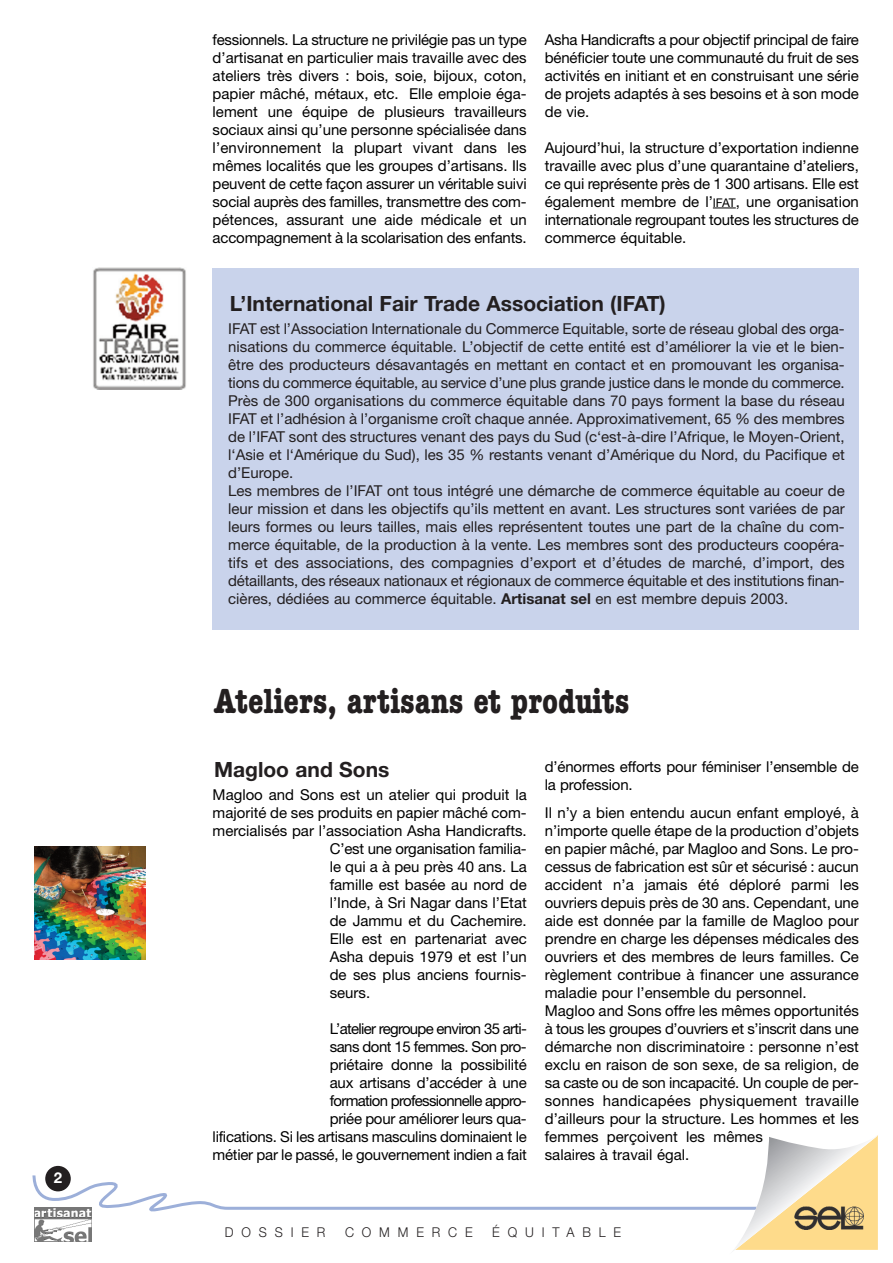
<style>
.page{position:relative;width:893px;height:1263px;background:#fff}
.page>*{position:absolute;margin:0;border:0;box-sizing:border-box;transform-origin:0 0}
.t1{font:700 condensed 36px "American Typewriter";color:#231f20}
.t2{font:700 21px "Helvetica Neue";color:#231f20}
.t3{font:15px/18px "Helvetica Neue";color:#000;text-align:justify}
.t4{font:15px/18px "Helvetica Neue";color:#231f20}
.t5{font:700 15px "Helvetica Neue";color:#fff}
.t6{font:300 13.5px "Helvetica Neue";letter-spacing:.61em;color:#231f20;scale:.95 1}
.s1{font-size:12px}
.s2{font-weight:700}
</style>
<div class="page">
<svg style="left:713px;top:208px;width:23px;height:1px"></svg>
<svg style="left:32px;top:1135px;width:846px;height:116px"></svg>
<div style="left:213px;top:268px;width:646px;height:361px;background:#c9d3eb"></div>
<img style="left:34px;top:846px;width:112px;height:114px">
<img style="left:93px;top:268px;width:93px;height:121px">
<p class="t5" style="left:54px;top:1172px;width:10px">2</p>
<p class="t3" style="left:213px;top:32px;width:316px">fessionnels. La structure ne privilégie pas un type d’artisanat en particulier mais travaille avec des ateliers très divers : bois, soie, bijoux, coton, papier mâché, métaux, etc. Elle emploie éga&shy;lement une équipe de plusieurs travailleurs sociaux ainsi qu’une personne spécialisée dans l’environnement la plupart vivant dans les mêmes localités que les groupes d’artisans. Ils peuvent de cette façon assurer un véritable suivi social auprès des familles, transmettre des com&shy;pétences, assurant une aide médicale et un accompagnement à la scolarisation des enfants.</p>
<p class="t3" style="left:545px;top:32px;width:316px">Asha Handicrafts a pour objectif principal de faire bénéficier toute une communauté du fruit de ses activités en initiant et en construisant une série de projets adaptés à ses besoins et à son mode de vie.</p>
<p class="t3" style="left:545px;top:140px;width:316px">Aujourd’hui, la structure d’exportation indienne travaille avec plus d’une quarantaine d’ateliers, ce qui représente près de 1 300 artisans. Elle est également membre de l’<span class="s1">IFAT</span>, une organisation internationale regroupant toutes les structures de commerce équitable.</p>
<h2 class="t2" style="left:230px;top:296px;width:438px">L’International Fair Trade Association (IFAT)</h2>
<p class="t4" style="left:228px;top:321px;width:618px">IFAT est l’Association Internationale du Commerce Equitable, sorte de réseau global des orga&shy;nisations du commerce équitable. L’objectif de cette entité est d’améliorer la vie et le bien&shy;être des producteurs désavantagés en mettant en contact et en promouvant les organisa&shy;tions du commerce équitable, au service d’une plus grande justice dans le monde du commerce.<br>Près de 300 organisations du commerce équitable dans 70 pays forment la base du réseau IFAT et l’adhésion à l’organisme croît chaque année. Approximativement, 65 % des membres de l’IFAT sont des structures venant des pays du Sud (c‘est-à-dire l’Afrique, le Moyen-Orient, l‘Asie et l‘Amérique du Sud), les 35 % restants venant d’Amérique du Nord, du Pacifique et d’Europe.<br>Les membres de l’IFAT ont tous intégré une démarche de commerce équitable au coeur de leur mission et dans les objectifs qu’ils mettent en avant. Les structures sont variées de par leurs formes ou leurs tailles, mais elles représentent toutes une part de la chaîne du com&shy;merce équitable, de la production à la vente. Les membres sont des producteurs coopéra&shy;tifs et des associations, des compagnies d’export et d’études de marché, d’import, des détaillants, des réseaux nationaux et régionaux de commerce équitable et des institutions finan&shy;cières, dédiées au commerce équitable. <span class="s2">Artisanat sel</span> en est membre depuis 2003.</p>
<h1 class="t1" style="left:214px;top:680px;width:417px">Ateliers, artisans et produits</h1>
<h2 class="t2" style="left:214px;top:761px;width:177px">Magloo and Sons</h2>
<p class="t3" style="left:213px;top:787px;width:316px">Magloo and Sons est un atelier qui produit la</p>
<p class="t3" style="left:213px;top:805px;width:316px">majorité de ses produits en papier mâché com-</p>
<p class="t3" style="left:213px;top:823px;width:316px">mercialisés par l’association Asha Handicrafts.</p>
<p class="t3" style="left:330px;top:841px;width:199px">C’est une organisation familia-</p>
<p class="t3" style="left:330px;top:859px;width:199px">le qui a à peu près 40 ans. La</p>
<p class="t3" style="left:330px;top:877px;width:199px">famille est basée au nord de</p>
<p class="t3" style="left:330px;top:895px;width:199px">l’Inde, à Sri Nagar dans l’Etat</p>
<p class="t3" style="left:330px;top:913px;width:199px">de Jammu et du Cachemire.</p>
<p class="t3" style="left:330px;top:931px;width:199px">Elle est en partenariat avec</p>
<p class="t3" style="left:330px;top:949px;width:199px">Asha depuis 1979 et est l’un</p>
<p class="t3" style="left:330px;top:967px;width:199px">de ses plus anciens fournis-</p>
<p class="t3" style="left:330px;top:985px;width:42px">seurs.</p>
<p class="t3" style="left:213px;top:1021px;width:316px;text-align:right">L’atelier regroupe environ 35 arti-<br>sans dont 15 femmes. Son pro-<br>priétaire donne la possibilité<br>aux artisans d’accéder à une<br>formation professionnelle appro-<br>priée pour améliorer leurs qua-<br>lifications. Si les artisans masculins dominaient le métier par le passé, le gouvernement indien a fait</p>
<p class="t3" style="left:545px;top:759px;width:316px">d’énormes efforts pour féminiser l’ensemble de la profession.</p>
<p class="t3" style="left:545px;top:805px;width:316px;text-align:left">Il n’y a bien entendu aucun enfant employé, à n’importe quelle étape de la production d’objets en papier mâché, par Magloo and Sons. Le pro&shy;cessus de fabrication est sûr et sécurisé : aucun accident n’a jamais été déploré parmi les ouvriers depuis près de 30 ans. Cependant, une aide est donnée par la famille de Magloo pour prendre en charge les dépenses médicales des ouvriers et des membres de leurs familles. Ce règlement contribue à financer une assurance maladie pour l’ensemble du personnel.<br>Magloo and Sons offre les mêmes opportunités à tous les groupes d’ouvriers et s’inscrit dans une démarche non discriminatoire : personne n’est exclu en raison de son sexe, de sa religion, de sa caste ou de son incapacité. Un couple de per&shy;sonnes handicapées physiquement travaille d’ailleurs pour la structure. Les hommes et les femmes perçoivent les mêmes<br>salaires à travail égal.</p>
<p class="t6" style="left:225px;top:1227px;width:107px">DOSSIER</p>
<p class="t6" style="left:345px;top:1227px;width:136px">COMMERCE</p>
<p class="t6" style="left:492px;top:1227px;width:137px">ÉQUITABLE</p>
</div>
